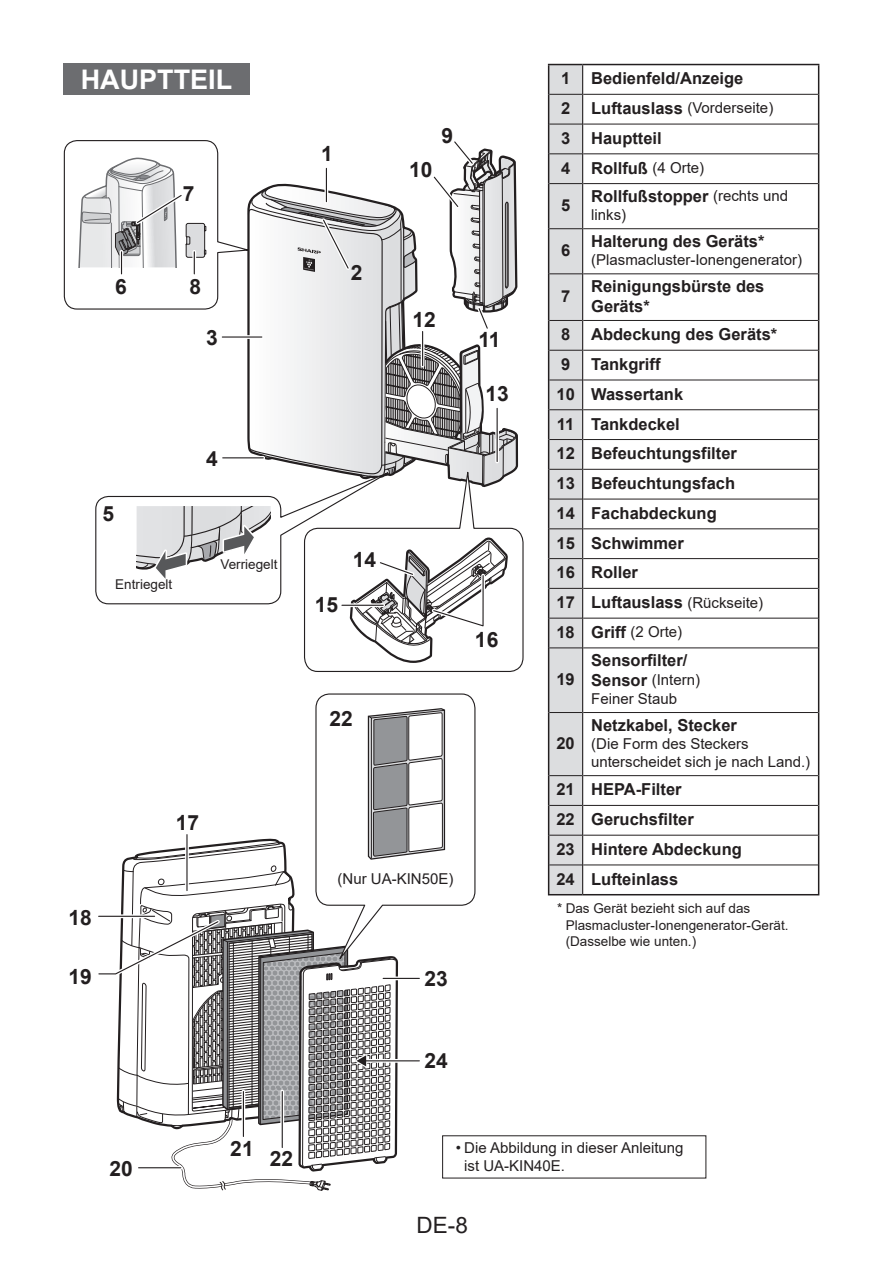
<style>
.page{position:relative;width:893px;height:1263px;background:#fff}
.page>*{position:absolute;margin:0;border:0;box-sizing:border-box;transform-origin:0 0}
.t1{font:700 27px "Arial";color:#fff}
.t2{font:22.5px "Arial";color:#231f20}
.t3{font:700 21px "Arial";color:#231f20}
.t4{font:700 16.5px/29.7px "Arial";color:#231f20}
.t5{font:15px/18px "Arial";color:#231f20}
.t6{font:13.5px/16.5px "Arial";color:#231f20}
.s1{font-weight:700;font-size:16.5px}
.s2{font-weight:400;font-size:15px}
</style>
<div class="page">
<div style="left:64px;top:64px;width:186px;height:31px;background:#6c6d70"></div>
<hr style="left:583px;top:94px;width:235px;height:1px;background:#231f20">
<hr style="left:583px;top:124px;width:235px;height:1px;background:#231f20">
<hr style="left:583px;top:153px;width:235px;height:1px;background:#231f20">
<hr style="left:583px;top:183px;width:235px;height:1px;background:#231f20">
<hr style="left:583px;top:228px;width:235px;height:1px;background:#231f20">
<hr style="left:583px;top:273px;width:235px;height:1px;background:#231f20">
<hr style="left:583px;top:320px;width:235px;height:1px;background:#231f20">
<hr style="left:583px;top:350px;width:235px;height:1px;background:#231f20">
<hr style="left:583px;top:380px;width:235px;height:1px;background:#231f20">
<hr style="left:583px;top:409px;width:235px;height:1px;background:#231f20">
<hr style="left:583px;top:439px;width:235px;height:1px;background:#231f20">
<hr style="left:583px;top:469px;width:235px;height:1px;background:#231f20">
<hr style="left:583px;top:499px;width:235px;height:1px;background:#231f20">
<hr style="left:583px;top:528px;width:235px;height:1px;background:#231f20">
<hr style="left:583px;top:558px;width:235px;height:1px;background:#231f20">
<hr style="left:583px;top:588px;width:235px;height:1px;background:#231f20">
<hr style="left:583px;top:618px;width:235px;height:1px;background:#231f20">
<hr style="left:583px;top:647px;width:235px;height:1px;background:#231f20">
<hr style="left:583px;top:712px;width:235px;height:1px;background:#231f20">
<hr style="left:583px;top:775px;width:235px;height:1px;background:#231f20">
<hr style="left:583px;top:805px;width:235px;height:1px;background:#231f20">
<hr style="left:583px;top:835px;width:235px;height:1px;background:#231f20">
<hr style="left:583px;top:864px;width:235px;height:1px;background:#231f20">
<hr style="left:548px;top:64px;width:35px;height:1px;background:#231f20">
<hr style="left:583px;top:64px;width:236px;height:1px;background:#231f20">
<svg style="left:818px;top:65px;width:1px;height:29px"></svg>
<hr style="left:818px;top:94px;width:1px;height:30px;background:#231f20">
<hr style="left:818px;top:124px;width:1px;height:30px;background:#231f20">
<hr style="left:818px;top:154px;width:1px;height:30px;background:#231f20">
<hr style="left:818px;top:184px;width:1px;height:45px;background:#231f20">
<hr style="left:818px;top:229px;width:1px;height:45px;background:#231f20">
<hr style="left:818px;top:274px;width:1px;height:46px;background:#231f20">
<hr style="left:818px;top:320px;width:1px;height:30px;background:#231f20">
<hr style="left:818px;top:350px;width:1px;height:30px;background:#231f20">
<hr style="left:818px;top:380px;width:1px;height:30px;background:#231f20">
<svg style="left:818px;top:410px;width:1px;height:29px"></svg>
<hr style="left:818px;top:439px;width:1px;height:30px;background:#231f20">
<hr style="left:818px;top:469px;width:1px;height:30px;background:#231f20">
<hr style="left:818px;top:499px;width:1px;height:30px;background:#231f20">
<hr style="left:818px;top:529px;width:1px;height:30px;background:#231f20">
<svg style="left:818px;top:559px;width:1px;height:29px"></svg>
<hr style="left:818px;top:588px;width:1px;height:30px;background:#231f20">
<hr style="left:818px;top:618px;width:1px;height:30px;background:#231f20">
<hr style="left:818px;top:648px;width:1px;height:64px;background:#231f20">
<hr style="left:818px;top:712px;width:1px;height:64px;background:#231f20">
<svg style="left:818px;top:776px;width:1px;height:29px"></svg>
<hr style="left:818px;top:805px;width:1px;height:30px;background:#231f20">
<hr style="left:818px;top:835px;width:1px;height:30px;background:#231f20">
<svg style="left:548px;top:65px;width:35px;height:829px;background:#b2b2b4"></svg>
<svg style="left:818px;top:865px;width:1px;height:29px"></svg>
<hr style="left:548px;top:894px;width:35px;height:1px;background:#231f20">
<hr style="left:583px;top:894px;width:236px;height:1px;background:#231f20">
<svg style="left:63px;top:140px;width:460px;height:531px"></svg>
<svg style="left:98px;top:693px;width:378px;height:498px"></svg>
<div style="left:443px;top:1136px;width:263px;height:42px;background:#fff"></div>
<h1 class="t1" style="left:81px;top:61px;width:153px">HAUPTTEIL</h1>
<p class="t4" style="left:561px;top:64px;width:11px">1</p>
<p class="t4" style="left:591px;top:64px;width:154px">Bedienfeld/Anzeige</p>
<p class="t4" style="left:561px;top:94px;width:11px">2</p>
<p class="t5" style="left:591px;top:99px;width:184px"><span class="s1">Luftauslass</span> (Vorderseite)</p>
<p class="t4" style="left:561px;top:123px;width:11px">3</p>
<p class="t4" style="left:591px;top:123px;width:72px">Hauptteil</p>
<p class="t4" style="left:561px;top:153px;width:11px">4</p>
<p class="t4" style="left:591px;top:153px;width:115px">Rollfuß <span class="s2">(4 Orte)</span></p>
<p class="t4" style="left:561px;top:191px;width:11px">5</p>
<p class="t3" style="left:441px;top:121px;width:13px">9</p>
<p class="t3" style="left:321px;top:139px;width:13px">1</p>
<p class="t3" style="left:409px;top:154px;width:25px">10</p>
<p class="t3" style="left:183px;top:179px;width:13px">7</p>
<p class="t4" style="left:591px;top:182px;width:198px">Rollfußstopper <span class="s2">(rechts und</span></p>
<p class="t5" style="left:591px;top:206px;width:36px">links)</p>
<p class="t3" style="left:115px;top:272px;width:13px">6</p>
<p class="t3" style="left:190px;top:272px;width:13px">8</p>
<p class="t3" style="left:206px;top:323px;width:13px">3</p>
<p class="t3" style="left:103px;top:499px;width:13px">5</p>
<p class="t6" style="left:115px;top:576px;width:59px">Entriegelt</p>
<p class="t3" style="left:206px;top:443px;width:13px">4</p>
<p class="t6" style="left:220px;top:556px;width:59px">Verriegelt</p>
<p class="t3" style="left:69px;top:902px;width:25px">18</p>
<p class="t3" style="left:69px;top:961px;width:25px">19</p>
<p class="t3" style="left:176px;top:807px;width:25px">17</p>
<p class="t3" style="left:351px;top:257px;width:13px">2</p>
<p class="t3" style="left:413px;top:305px;width:25px">12</p>
<p class="t3" style="left:478px;top:325px;width:24px">11</p>
<p class="t3" style="left:486px;top:379px;width:25px">13</p>
<p class="t3" style="left:315px;top:590px;width:25px">15</p>
<p class="t3" style="left:353px;top:545px;width:25px">14</p>
<p class="t3" style="left:330px;top:704px;width:25px">22</p>
<p class="t3" style="left:475px;top:625px;width:25px">16</p>
<p class="t5" style="left:338px;top:869px;width:117px">(Nur UA-KIN50E)</p>
<p class="t3" style="left:424px;top:963px;width:25px">23</p>
<p class="t3" style="left:424px;top:1046px;width:25px">24</p>
<p class="t4" style="left:561px;top:236px;width:11px">6</p>
<p class="t4" style="left:591px;top:227px;width:175px">Halterung des Geräts*</p>
<p class="t5" style="left:591px;top:251px;width:212px">(Plasmacluster-Ionengenerator)</p>
<p class="t4" style="left:561px;top:281px;width:11px">7</p>
<p class="t4" style="left:591px;top:277px;width:175px;line-height:19.5px">Reinigungsbürste des<br>Geräts*</p>
<p class="t4" style="left:561px;top:320px;width:11px">8</p>
<p class="t4" style="left:591px;top:320px;width:188px">Abdeckung des Geräts*</p>
<p class="t4" style="left:561px;top:349px;width:11px">9</p>
<p class="t4" style="left:556px;top:349px;width:208px;text-indent:35px">Tankgriff<br>10 Wassertank<br>11 Tankdeckel<br>12 Befeuchtungsfilter<br>13 Befeuchtungsfach<br>14 Fachabdeckung<br>15 Schwimmer<br>16 Roller<br>17 Luftauslass <span class="s2">(Rückseite)<br></span>18 Griff <span class="s2">(2 Orte)</span></p>
<p class="t4" style="left:556px;top:665px;width:20px">19</p>
<p class="t4" style="left:591px;top:646px;width:98px">Sensorfilter/</p>
<p class="t5" style="left:591px;top:670px;width:110px;line-height:18.8px"><span class="s1">Sensor</span> (Intern)<br>Feiner Staub</p>
<p class="t4" style="left:591px;top:710px;width:147px">Netzkabel, Stecker</p>
<p class="t5" style="left:591px;top:735px;width:221px">(Die Form des Steckers unterscheidet sich je nach Land.)</p>
<p class="t4" style="left:556px;top:775px;width:187px">21 HEPA-Filter<br>22 Geruchsfilter<br>23 Hintere Abdeckung<br>24 Lufteinlass</p>
<p class="t6" style="left:566px;top:900px;width:224px;text-indent:-9px">* Das Gerät bezieht sich auf das<br>Plasmacluster-Ionengenerator-Gerät. (Dasselbe wie unten.)</p>
<p class="t4" style="left:556px;top:728px;width:20px">20</p>
<p class="t3" style="left:109px;top:1154px;width:25px">20</p>
<p class="t3" style="left:230px;top:1133px;width:25px">21</p>
<p class="t3" style="left:270px;top:1144px;width:25px">22</p>
<p class="t5" style="left:464px;top:1139px;width:221px;text-indent:-9px">• Die Abbildung in dieser Anleitung ist UA-KIN40E.</p>
<h2 class="t2" style="left:417px;top:1209px;width:53px">DE-8</h2>
</div>
